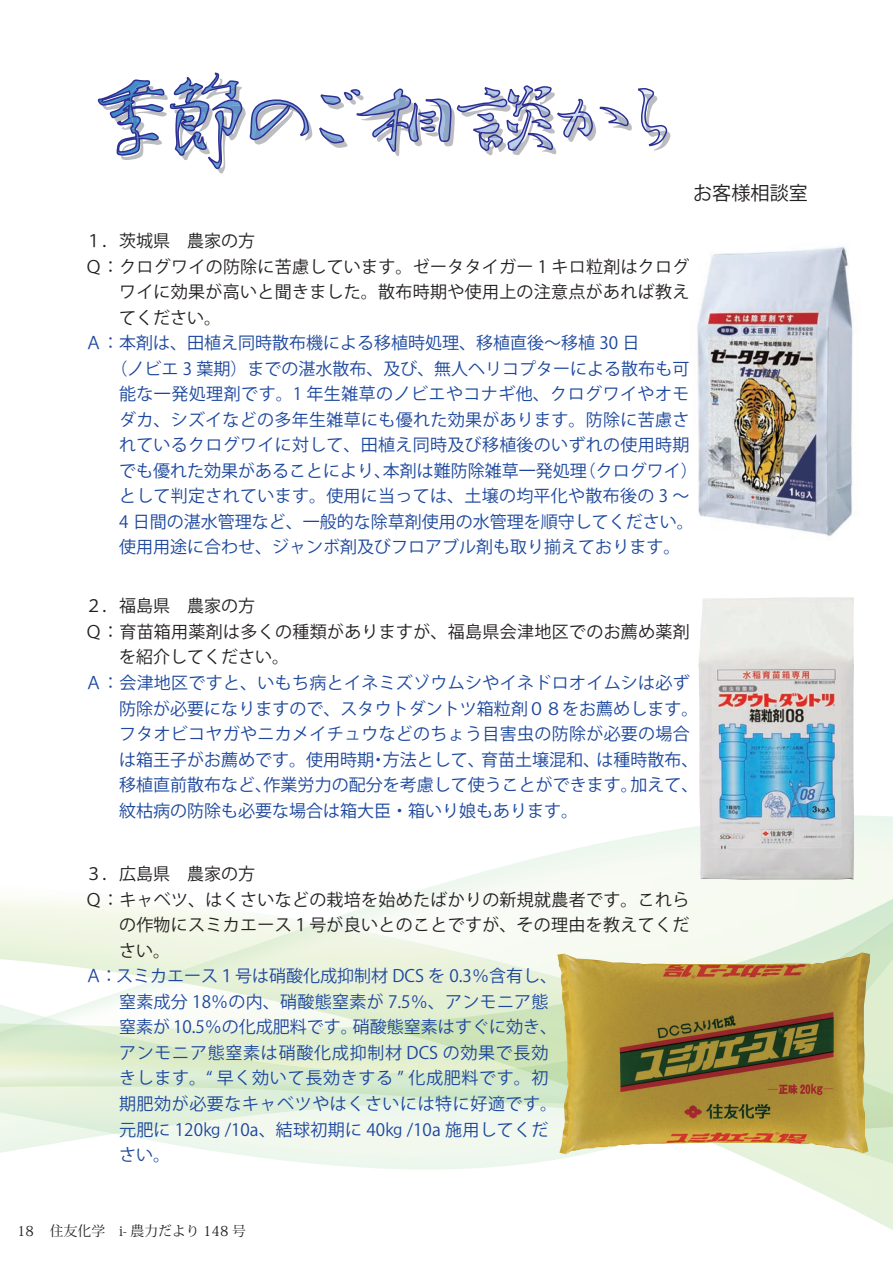
<style>
.page{position:relative;width:893px;height:1263px;background:#fff}
.page>*{position:absolute;margin:0;border:0;box-sizing:border-box;transform-origin:0 0}
.t1{font:19.2px "Koz Go Pro";color:#231f20}
.t2{font:16.95px/25.5px "Koz Go Pro";color:#1c479d}
.t3{font:16.95px "Koz Go Pro";letter-spacing:.015em;color:#231f20}
.t4{font:16.95px "Koz Go Pro";letter-spacing:.025em;color:#1c479d}
.t5{font:16.95px "Koz Go Pro";letter-spacing:.02em;color:#1c479d}
.t6{font:13.8px "Koz Min Pr 6 N";color:#231f20}
</style>
<div class="page">
<svg style="left:0;top:815px;width:893px;height:415px"></svg>
<svg style="left:98px;top:72px;width:214px;height:102px"></svg>
<svg style="left:319px;top:85px;width:313px;height:71px"></svg>
<svg style="left:638px;top:88px;width:32px;height:63px"></svg>
<img style="left:697px;top:246px;width:156px;height:290px">
<img style="left:698px;top:597px;width:156px;height:282px">
<img style="left:557px;top:952px;width:313px;height:202px">
<p class="t1" style="left:693px;top:180px;width:116px">お客様相談室</p>
<p class="t3" style="left:85px;top:230px;width:172px">１．茨城県　農家の方</p>
<p class="t3" style="left:85px;top:255px;width:606px">Ｑ：クログワイの防除に苦慮しています。ゼータタイガー 1 キロ粒剤はクログ</p>
<p class="t3" style="left:119px;top:281px;width:572px">ワイに効果が高いと聞きました。散布時期や使用上の注意点があれば教え</p>
<p class="t3" style="left:119px;top:306px;width:104px">てください。</p>
<p class="t2" style="left:85px;top:331px;width:556px">Ａ：本剤は、田植え同時散布機による移植時処理、移植直後～移植 30 日</p>
<p class="t2" style="left:85px;top:356px;width:606px">　　（ノビエ 3 葉期）までの湛水散布、及び、無人ヘリコプターによる散布も可</p>
<p class="t4" style="left:119px;top:383px;width:572px">能な一発処理剤です。1 年生雑草のノビエやコナギ他、クログワイやオモ</p>
<p class="t5" style="left:119px;top:408px;width:572px">ダカ、シズイなどの多年生雑草にも優れた効果があります。防除に苦慮さ</p>
<p class="t2" style="left:119px;top:433px;width:572px">れているクログワイに対して、田植え同時及び移植後のいずれの使用時期</p>
<p class="t2" style="left:119px;top:458px;width:580px">でも優れた効果があることにより、本剤は難防除雑草一発処理（クログワイ）</p>
<p class="t2" style="left:119px;top:484px;width:572px">として判定されています。使用に当っては、土壌の均平化や散布後の 3 ～</p>
<p class="t2" style="left:119px;top:509px;width:576px">4 日間の湛水管理など、一般的な除草剤使用の水管理を順守してください。</p>
<p class="t2" style="left:85px;top:535px;width:597px">　　使用用途に合わせ、ジャンボ剤及びフロアブル剤も取り揃えております。</p>
<p class="t3" style="left:85px;top:595px;width:172px">２．福島県　農家の方</p>
<p class="t3" style="left:85px;top:621px;width:606px">Ｑ：育苗箱用薬剤は多くの種類がありますが、福島県会津地区でのお薦め薬剤</p>
<p class="t3" style="left:119px;top:646px;width:172px">を紹介してください。</p>
<p class="t2" style="left:119px;top:670px;width:581px;text-indent:-34px">Ａ：会津地区ですと、いもち病とイネミズゾウムシやイネドロオイムシは必ず防除が必要になりますので、スタウトダントツ箱粒剤０８をお薦めします。フタオビコヤガやニカメイチュウなどのちょう目害虫の防除が必要の場合は箱王子がお薦めです。使用時期・方法として、育苗土壌混和、は種時散布、移植直前散布など、作業労力の配分を考慮して使うことができます。加えて、紋枯病の防除も必要な場合は箱大臣・箱いり娘もあります。</p>
<p class="t3" style="left:85px;top:863px;width:172px">３．広島県　農家の方</p>
<p class="t3" style="left:85px;top:889px;width:606px">Ｑ：キャベツ、はくさいなどの栽培を始めたばかりの新規就農者です。これら</p>
<p class="t3" style="left:119px;top:914px;width:572px">の作物にスミカエース１号が良いとのことですが、その理由を教えてくだ</p>
<p class="t3" style="left:119px;top:940px;width:53px">さい。</p>
<p class="t2" style="left:119px;top:964px;width:440px;text-indent:-34px">Ａ：スミカエース１号は硝酸化成抑制材 DCS を 0.3％含有し、窒素成分 18％の内、硝酸態窒素が 7.5％、アンモニア態窒素が 10.5％の化成肥料です。硝酸態窒素はすぐに効き、アンモニア態窒素は硝酸化成抑制材 DCS の効果で長効きします。“ 早く効いて長効きする ” 化成肥料です。初期肥効が必要なキャベツやはくさいには特に好適です。元肥に 120㎏ /10a、結球初期に 40㎏ /10a 施用してください。</p>
<p class="t6" style="left:17px;top:1223px;width:230px">18 住友化学　i- 農力だより 148 号</p>
</div>
